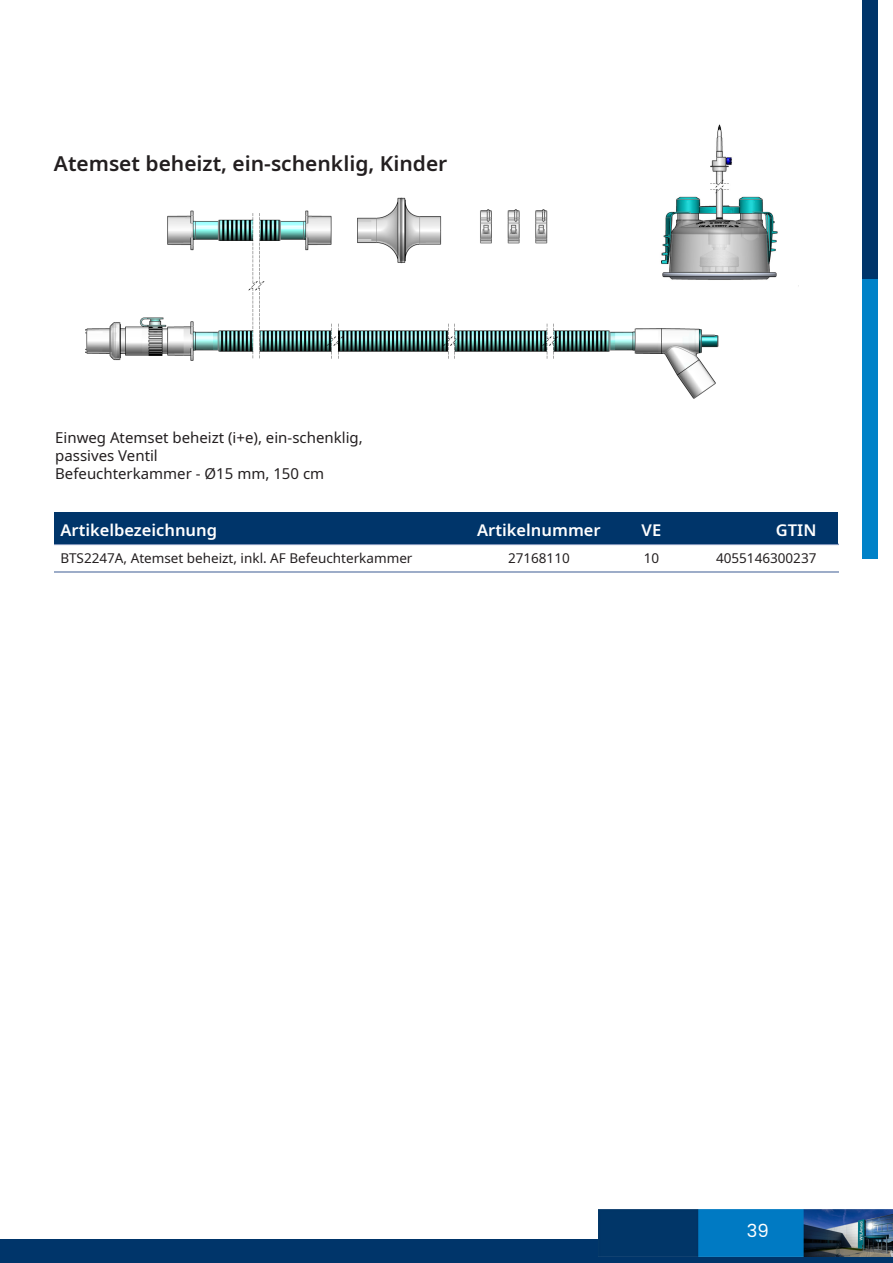
<style>
.page{position:relative;width:893px;height:1263px;background:#fff}
.page>*{position:absolute;margin:0;border:0;box-sizing:border-box;transform-origin:0 0}
.t1{font:600 21px "Noto Sans";color:#231f20}
.t2{font:18px "Poppins";color:#fff}
.t3{font:600 16.5px "Noto Sans";color:#fff}
.t4{font:15px "Noto Sans";color:#231f20}
.t5{font:13.5px "Noto Sans";color:#231f20}
</style>
<div class="page">
<div style="left:0;top:1239px;width:893px;height:24px;background:#00356a"></div>
<img style="left:599px;top:1209px;width:294px;height:48px">
<div style="left:862px;top:1px;width:16px;height:279px;background:#00356a"></div>
<div style="left:862px;top:279px;width:16px;height:279px;background:#0082c8"></div>
<hr style="left:54px;top:544px;width:785px;height:1px;background:#7d92b7">
<div style="left:54px;top:512px;width:783px;height:32px;background:#00356a"></div>
<hr style="left:54px;top:571px;width:785px;height:2px;background:#7d92b7">
<img style="left:85px;top:197px;width:634px;height:202px">
<img style="left:634px;top:124px;width:144px;height:179px">
<p class="t1" style="left:54px;top:149px;width:395px">Atemset beheizt, ein-schenklig, Kinder</p>
<p class="t4" style="left:55px;top:427px;width:309px">Einweg Atemset beheizt (i+e), ein-schenklig,</p>
<p class="t4" style="left:55px;top:445px;width:104px">passives Ventil</p>
<p class="t4" style="left:55px;top:463px;width:271px">Befeuchterkammer - Ø15 mm, 150 cm</p>
<p class="t3" style="left:60px;top:518px;width:158px">Artikelbezeichnung</p>
<p class="t3" style="left:477px;top:518px;width:125px">Artikelnummer</p>
<p class="t3" style="left:642px;top:518px;width:21px">VE</p>
<p class="t3" style="left:776px;top:518px;width:42px">GTIN</p>
<p class="t5" style="left:60px;top:548px;width:354px">BTS2247A, Atemset beheizt, inkl. AF Befeuchterkammer</p>
<p class="t5" style="left:508px;top:548px;width:63px">27168110</p>
<p class="t5" style="left:644px;top:548px;width:17px">10</p>
<p class="t5" style="left:716px;top:548px;width:102px">4055146300237</p>
<p class="t2" style="left:747px;top:1220px;width:23px">39</p>
</div>
